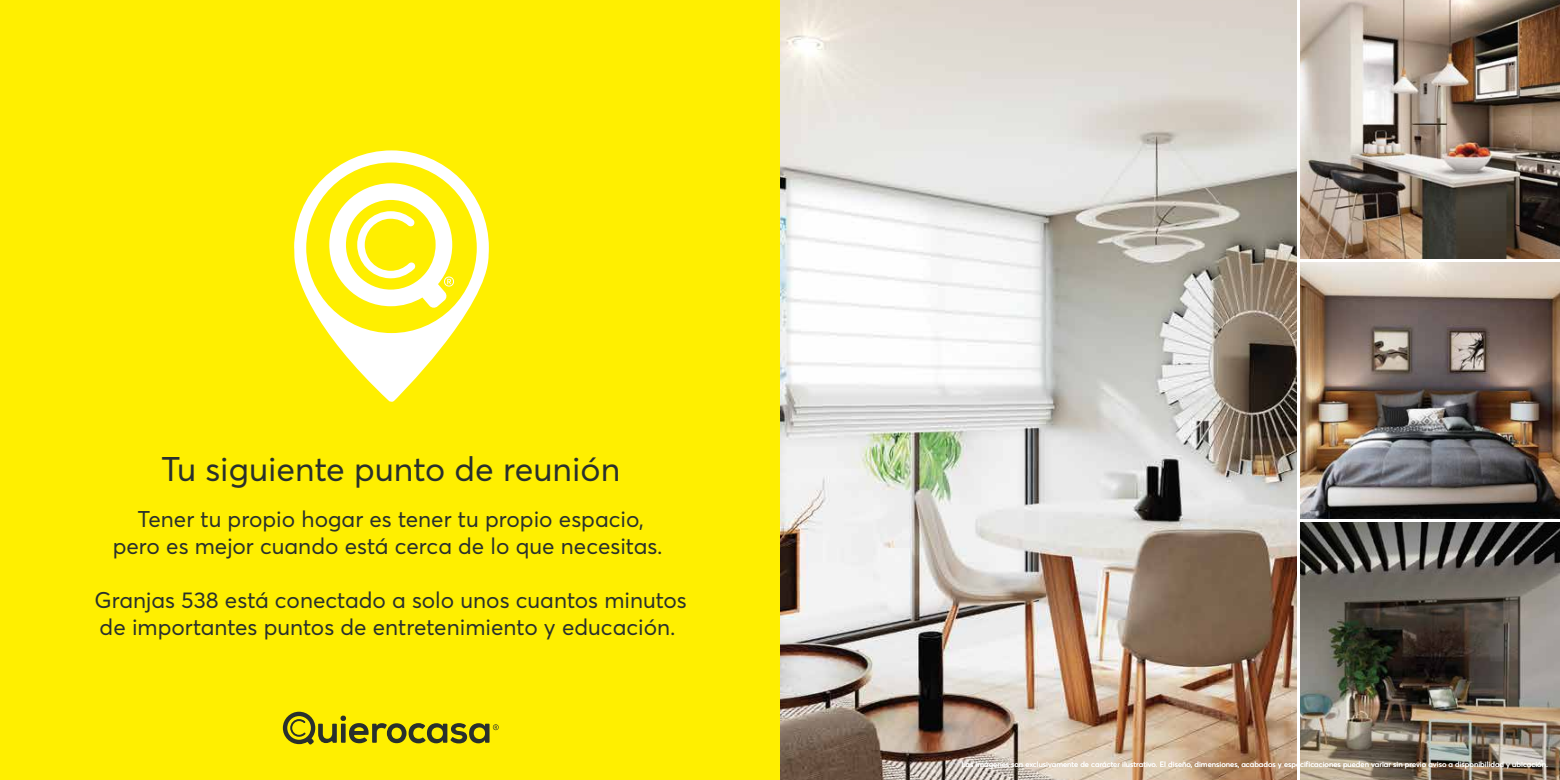
<style>
.page{position:relative;width:1560px;height:780px;background:#fff}
.page>*{position:absolute;margin:0;border:0;box-sizing:border-box;transform-origin:0 0}
.t1{font:33.75px "Averta Demo";color:#29302d}
.t2{font:22.5px/27px "Averta Demo";color:#29302d;text-align:center}
.t3{font:7.5px "Averta Demo";color:#fff}
</style>
<div class="page">
<div style="left:0;top:0;width:780px;height:780px;background:#ffef00"></div>
<svg style="left:294px;top:150px;width:195px;height:252px"></svg>
<svg style="left:329px;top:183px;width:125px;height:125px"></svg>
<svg style="left:283px;top:711px;width:215px;height:33px"></svg>
<img style="left:780px;top:0;width:516px;height:780px">
<img style="left:1300px;top:0;width:259px;height:780px">
<hr style="left:1298px;top:258px;width:261px;height:3px;background:#fff">
<hr style="left:1298px;top:518px;width:261px;height:3px;background:#fff">
<h1 class="t1" style="left:161px;top:448px;width:460px">Tu siguiente punto de reunión</h1>
<p class="t2" style="left:113px;top:505px;width:551px">Tener tu propio hogar es tener tu propio espacio, pero es mejor cuando está cerca de lo que necesitas.</p>
<p class="t2" style="left:95px;top:586px;width:593px;text-align:left">Granjas 538 está conectado a solo unos cuantos minutos de importantes puntos de entretenimiento y educación.</p>
<p class="t3" style="left:961px;top:760px;width:588px">Las imágenes son exclusivamente de carácter ilustrativo. El diseño, dimensiones, acabados y especificaciones pueden variar sin previo aviso a disponibilidad y ubicación.</p>
</div>
